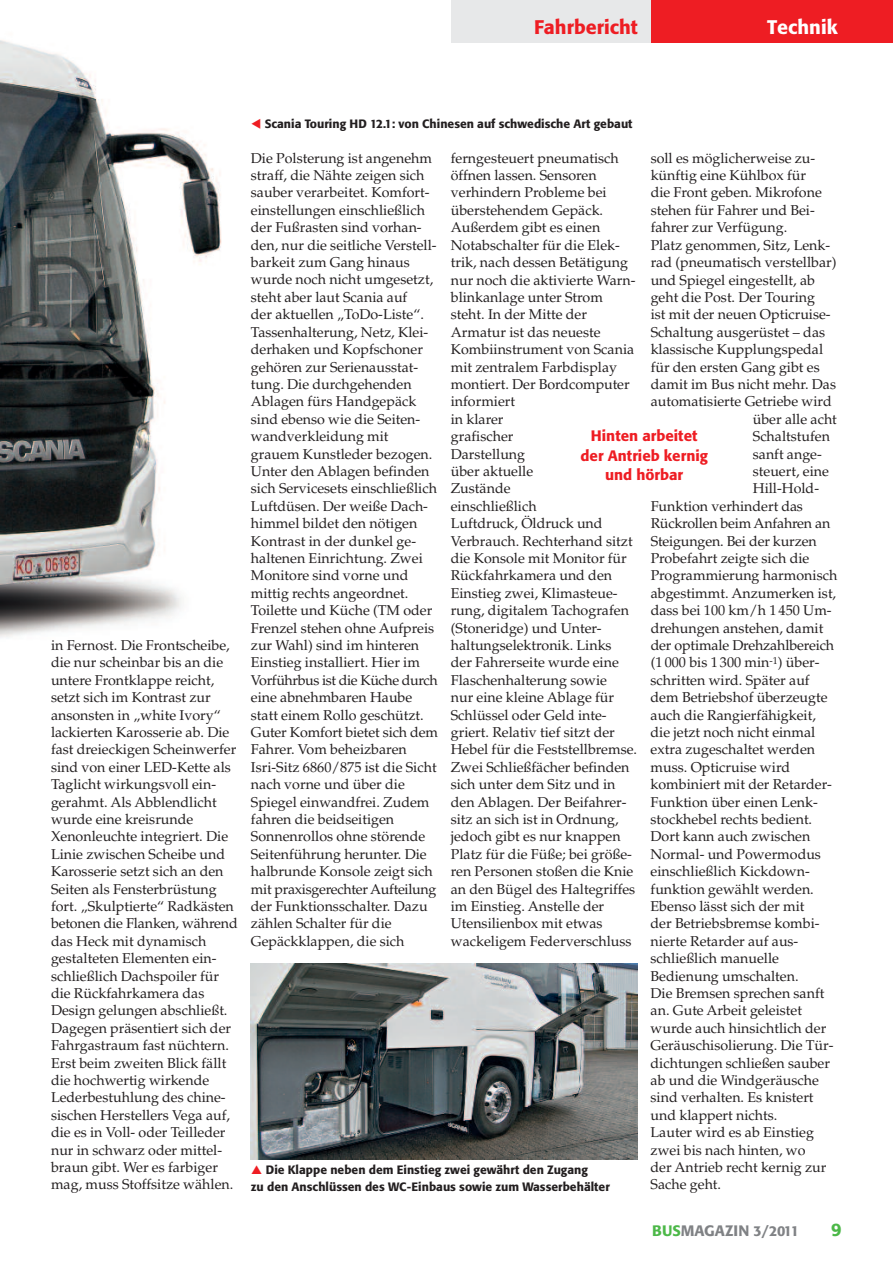
<style>
.page{position:relative;width:893px;height:1263px;background:#fff}
.page>*{position:absolute;margin:0;border:0;box-sizing:border-box;transform-origin:0 0}
.t1{font:500 19.5px "Formata BQ";color:#ee1d23}
.t2{font:500 19.5px "Formata BQ";color:#fff}
.t3{font:500 18px "Formata BQ";color:#4cb848}
.t4{font:500 15px/19.5px "Formata BQ";color:#ee1d23;text-align:center}
.t5{font:500 15px "Formata BQ";color:#808285}
.t6{font:14.25px/17.4px "Palatino";color:#231f20}
.t7{font:500 12px/16.5px "Formata BQ";color:#231f20;text-align:center}
.s1{color:#ee1d23}
.s2{color:#4cb848}
.s3{font-size:14.25px}
</style>
<div class="page">
<img style="left:0;top:40px;width:222px;height:598px">
<div style="left:651px;top:0;width:242px;height:43px;background:#ee1d23"></div>
<div style="left:451px;top:0;width:200px;height:43px;background:#e7e8e9"></div>
<img style="left:251px;top:963px;width:387px;height:196px">
<h1 class="t1" style="left:534px;top:16px;width:105px">Fahrbericht</h1>
<h1 class="t2" style="left:767px;top:16px;width:72px">Technik</h1>
<p class="t6" style="left:51px;top:638px;width:188px">in Fernost. Die Frontscheibe, die nur scheinbar bis an die untere Frontklappe reicht, setzt sich im Kontrast zur ansonsten in „white Ivory“ lackierten Karosserie ab. Die fast dreieckigen Scheinwerfer sind von einer LED-Kette als<br>Taglicht wirkungsvoll ein&shy;gerahmt. Als Abblendlicht wurde eine kreisrunde<br>Xenonleuchte integriert. Die<br>Linie zwischen Scheibe und<br>Karosserie setzt sich an den<br>Seiten als Fensterbrüstung fort. „Skulptierte“ Radkästen betonen die Flanken, während das Heck mit dynamisch gestalteten Elementen ein&shy;schließlich Dachspoiler für die Rückfahrkamera das<br>Design gelungen abschließt.<br>Dagegen präsentiert sich der<br>Fahrgastraum fast nüchtern.<br>Erst beim zweiten Blick fällt die hochwertig wirkende<br>Lederbestuhlung des chine&shy;sischen Herstellers Vega auf, die es in Voll- oder Teilleder nur in schwarz oder mittel&shy;braun gibt. Wer es farbiger mag, muss Stoffsitze wählen.</p>
<p class="t7" style="left:251px;top:116px;width:383px"><span class="s1">▼</span> Scania Touring HD 12.1: von Chinesen auf schwedische Art gebaut</p>
<p class="t6" style="left:251px;top:151px;width:189px">Die Polsterung ist angenehm straff, die Nähte zeigen sich sauber verarbeitet. Komfort&shy;einstellungen einschließlich der Fußrasten sind vorhan&shy;den, nur die seitliche Verstell&shy;barkeit zum Gang hinaus wurde noch nicht umgesetzt, steht aber laut Scania auf<br>der aktuellen „ToDo-Liste“.<br>Tassenhalterung, Netz, Klei&shy;derhaken und Kopfschoner gehören zur Serienausstat&shy;tung. Die durchgehenden<br>Ablagen fürs Handgepäck sind ebenso wie die Seiten&shy;wandverkleidung mit grauem Kunstleder bezogen.<br>Unter den Ablagen befinden sich Servicesets einschließlich<br>Luftdüsen. Der weiße Dach&shy;himmel bildet den nötigen<br>Kontrast in der dunkel ge&shy;haltenen Einrichtung. Zwei<br>Monitore sind vorne und mittig rechts angeordnet.<br>Toilette und Küche (TM oder<br>Frenzel stehen ohne Aufpreis zur Wahl) sind im hinteren<br>Einstieg installiert. Hier im<br>Vorführbus ist die Küche durch eine abnehmbaren Haube statt einem Rollo geschützt.<br>Guter Komfort bietet sich dem<br>Fahrer. Vom beheizbaren<br>Isri-Sitz 6860/875 ist die Sicht nach vorne und über die<br>Spiegel einwandfrei. Zudem fahren die beidseitigen<br>Sonnenrollos ohne störende<br>Seitenführung herunter. Die halbrunde Konsole zeigt sich mit praxisgerechter Aufteilung der Funktionsschalter. Dazu zählen Schalter für die<br>Gepäckklappen, die sich</p>
<p class="t6" style="left:451px;top:151px;width:188px">ferngesteuert pneumatisch öffnen lassen. Sensoren verhindern Probleme bei überstehendem Gepäck.<br>Außerdem gibt es einen<br>Notabschalter für die Elek&shy;trik, nach dessen Betätigung nur noch die aktivierte Warn&shy;blinkanlage unter Strom steht. In der Mitte der<br>Armatur ist das neueste<br>Kombiinstrument von Scania mit zentralem Farbdisplay montiert. Der Bordcomputer informiert<br>in klarer<br>grafischer<br>Darstellung<br>über aktuelle<br>Zustände<br>einschließlich<br>Luftdruck, Öldruck und<br>Verbrauch. Rechterhand sitzt die Konsole mit Monitor für<br>Rückfahrkamera und den<br>Einstieg zwei, Klimasteue&shy;rung, digitalem Tachografen (Stoneridge) und Unter&shy;haltungselektronik. Links<br>der Fahrerseite wurde eine<br>Flaschenhalterung sowie<br>nur eine kleine Ablage für<br>Schlüssel oder Geld inte&shy;griert. Relativ tief sitzt der<br>Hebel für die Feststellbremse.<br>Zwei Schließfächer befinden sich unter dem Sitz und in den Ablagen. Der Beifahrer&shy;sitz an sich ist in Ordnung, jedoch gibt es nur knappen<br>Platz für die Füße; bei größe&shy;ren Personen stoßen die Knie an den Bügel des Haltegriffes im Einstieg. Anstelle der<br>Utensilienbox mit etwas wackeligem Federverschluss</p>
<p class="t6" style="left:651px;top:151px;width:166px">soll es möglicherweise zu-</p>
<p class="t6" style="left:651px;top:168px;width:157px">künftig eine Kühlbox für</p>
<p class="t6" style="left:651px;top:186px;width:173px">die Front geben. Mikrofone</p>
<p class="t6" style="left:651px;top:203px;width:166px">stehen für Fahrer und Bei-</p>
<p class="t6" style="left:651px;top:220px;width:138px">fahrer zur Verfügung.</p>
<p class="t6" style="left:651px;top:238px;width:181px">Platz genommen, Sitz, Lenk-</p>
<p class="t6" style="left:651px;top:255px;width:187px">rad (pneumatisch verstellbar)</p>
<p class="t6" style="left:651px;top:273px;width:166px">und Spiegel eingestellt, ab</p>
<p class="t6" style="left:651px;top:290px;width:166px">geht die Post. Der Touring</p>
<p class="t6" style="left:651px;top:307px;width:182px">ist mit der neuen Opticruise-</p>
<p class="t6" style="left:651px;top:325px;width:176px">Schaltung ausgerüstet – das</p>
<p class="t6" style="left:651px;top:342px;width:174px">klassische Kupplungspedal</p>
<p class="t6" style="left:651px;top:360px;width:171px">für den ersten Gang gibt es</p>
<p class="t6" style="left:651px;top:377px;width:187px">damit im Bus nicht mehr. Das</p>
<p class="t6" style="left:651px;top:394px;width:183px">automatisierte Getriebe wird</p>
<p class="t6" style="left:753px;top:412px;width:86px">über alle acht</p>
<p class="t6" style="left:753px;top:429px;width:79px">Schaltstufen</p>
<p class="t6" style="left:753px;top:447px;width:71px">sanft ange-</p>
<p class="t6" style="left:753px;top:464px;width:78px">steuert, eine</p>
<p class="t6" style="left:753px;top:481px;width:68px">Hill-Hold-</p>
<p class="t6" style="left:651px;top:499px;width:154px">Funktion verhindert das</p>
<p class="t6" style="left:651px;top:516px;width:181px">Rückrollen beim Anfahren an</p>
<p class="t6" style="left:651px;top:534px;width:167px">Steigungen. Bei der kurzen</p>
<p class="t6" style="left:651px;top:551px;width:160px">Probefahrt zeigte sich die</p>
<p class="t6" style="left:651px;top:568px;width:188px">Programmierung harmonisch</p>
<p class="t6" style="left:651px;top:586px;width:187px">abgestimmt. Anzumerken ist,</p>
<p class="t6" style="left:651px;top:603px;width:182px">dass bei 100 km/h 1 450 Um-</p>
<p class="t6" style="left:651px;top:621px;width:174px">drehungen anstehen, damit</p>
<p class="t6" style="left:651px;top:638px;width:185px">der optimale Drehzahlbereich</p>
<p class="t6" style="left:651px;top:655px;width:170px">(1 000 bis 1 300 min<sup>-1</sup>) über-</p>
<p class="t6" style="left:651px;top:673px;width:161px">schritten wird. Später auf</p>
<p class="t6" style="left:651px;top:690px;width:179px">dem Betriebshof überzeugte</p>
<p class="t6" style="left:651px;top:708px;width:167px">auch die Rangierfähigkeit,</p>
<p class="t6" style="left:651px;top:725px;width:166px">die jetzt noch nicht einmal</p>
<p class="t6" style="left:651px;top:742px;width:166px">extra zugeschaltet werden</p>
<p class="t6" style="left:651px;top:760px;width:141px">muss. Opticruise wird</p>
<p class="t6" style="left:651px;top:777px;width:183px">kombiniert mit der Retarder-</p>
<p class="t6" style="left:651px;top:795px;width:169px">Funktion über einen Lenk-</p>
<p class="t6" style="left:651px;top:812px;width:163px">stockhebel rechts bedient.</p>
<p class="t6" style="left:651px;top:829px;width:161px">Dort kann auch zwischen</p>
<p class="t6" style="left:651px;top:847px;width:172px">Normal- und Powermodus</p>
<p class="t6" style="left:651px;top:864px;width:161px">einschließlich Kickdown-</p>
<p class="t6" style="left:651px;top:882px;width:165px">funktion gewählt werden.</p>
<p class="t6" style="left:651px;top:899px;width:155px">Ebenso lässt sich der mit</p>
<p class="t6" style="left:651px;top:916px;width:170px">der Betriebsbremse kombi-</p>
<p class="t6" style="left:651px;top:934px;width:149px">nierte Retarder auf aus-</p>
<p class="t6" style="left:651px;top:951px;width:130px">schließlich manuelle</p>
<p class="t6" style="left:651px;top:969px;width:149px">Bedienung umschalten.</p>
<p class="t6" style="left:651px;top:986px;width:175px">Die Bremsen sprechen sanft</p>
<p class="t6" style="left:651px;top:1003px;width:153px">an. Gute Arbeit geleistet</p>
<p class="t6" style="left:651px;top:1021px;width:177px">wurde auch hinsichtlich der</p>
<p class="t6" style="left:651px;top:1038px;width:184px">Geräuschisolierung. Die Tür-</p>
<p class="t6" style="left:651px;top:1056px;width:181px">dichtungen schließen sauber</p>
<p class="t6" style="left:651px;top:1073px;width:170px">ab und die Windgeräusche</p>
<p class="t6" style="left:651px;top:1090px;width:165px">sind verhalten. Es knistert</p>
<p class="t6" style="left:651px;top:1108px;width:128px">und klappert nichts.</p>
<p class="t6" style="left:651px;top:1125px;width:165px">Lauter wird es ab Einstieg</p>
<p class="t6" style="left:651px;top:1143px;width:156px">zwei bis nach hinten, wo</p>
<p class="t6" style="left:651px;top:1160px;width:177px">der Antrieb recht kernig zur</p>
<p class="t6" style="left:651px;top:1177px;width:72px">Sache geht.</p>
<p class="t5" style="left:652px;top:1222px;width:148px"><span class="s2">BUS</span>MAGAZIN <span class="s3">3/2011</span></p>
<p class="t3" style="left:831px;top:1220px;width:12px">9</p>
<p class="t4" style="left:580px;top:426px;width:129px">Hinten arbeitet der Antrieb kernig und hörbar</p>
<p class="t7" style="left:251px;top:1162px;width:360px">Die Klappe neben dem Einstieg zwei gewährt den Zugang<br>zu den Anschlüssen des WC-Einbaus sowie zum Wasserbehälter</p>
</div>
